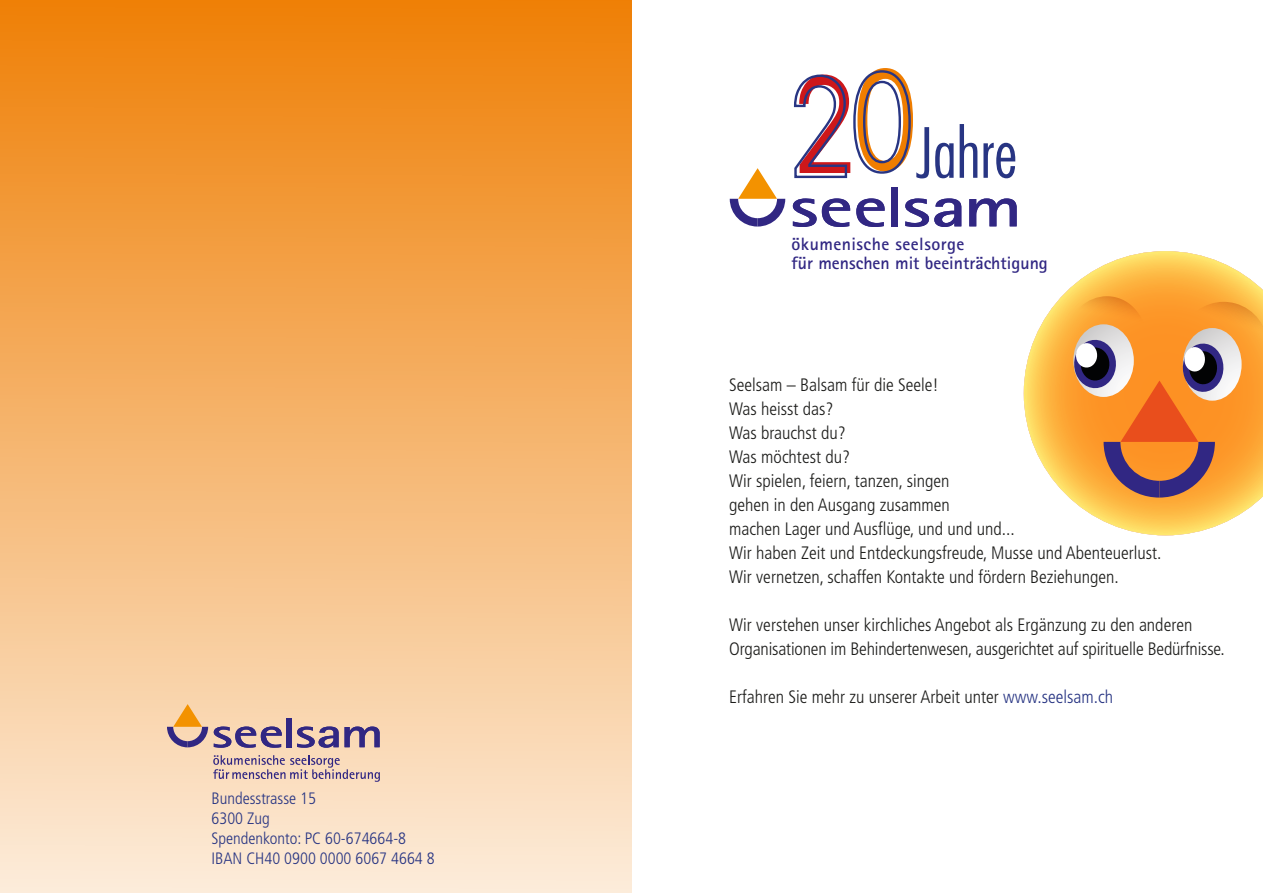
<style>
.page{position:relative;width:1263px;height:893px;background:#fff}
.page>*{position:absolute;margin:0;border:0;box-sizing:border-box;transform-origin:0 0}
.t1{font:300 condensed 67.2px "Futura";color:#283583}
.t2{font:300 condensed 18px "Frutiger";color:#1d1d1b}
.t3{font:700 17.85px "Rotis Sans Serif";color:#312783}
.t4{font:700 17.85px "Rotis Sans Serif";letter-spacing:.025em;color:#312783}
.t5{font:300 condensed 16.5px "Frutiger";color:#283583}
.s1{color:#283583}
</style>
<div class="page">
<svg style="left:1024px;top:251px;width:239px;height:284px"></svg>
<svg style="left:1065px;top:296px;width:198px;height:202px;background:#df9249"></svg>
<svg style="left:730px;top:168px;width:55px;height:59px"></svg>
<svg style="left:793px;top:198px;width:57px;height:29px"></svg>
<svg style="left:856px;top:198px;width:29px;height:29px"></svg>
<div style="left:891px;top:187px;width:7px;height:39px;background:#312783"></div>
<svg style="left:905px;top:198px;width:56px;height:29px"></svg>
<svg style="left:969px;top:198px;width:48px;height:28px"></svg>
<svg style="left:793px;top:68px;width:120px;height:111px"></svg>
<div style="left:0;top:0;width:631px;height:893px;background:linear-gradient(to bottom,#ef8006,#fcecda)"></div>
<svg style="left:167px;top:704px;width:41px;height:43px;background:#d2a888"></svg>
<svg style="left:214px;top:726px;width:68px;height:22px"></svg>
<div style="left:287px;top:718px;width:5px;height:29px;background:#312783"></div>
<svg style="left:297px;top:726px;width:42px;height:22px"></svg>
<svg style="left:345px;top:726px;width:35px;height:21px"></svg>
<svg style="left:213px;top:755px;width:167px;height:27px;background:#d3b9b1"></svg>
<p class="t5" style="left:212px;top:789px;width:106px">Bundesstrasse 15</p>
<p class="t5" style="left:212px;top:809px;width:60px">6300 Zug</p>
<p class="t5" style="left:212px;top:829px;width:196px">Spendenkonto: PC 60-674664-8</p>
<p class="t5" style="left:212px;top:848px;width:225px">IBAN CH40 0900 0000 6067 4664 8</p>
<p class="t1" style="left:915px;top:111px;width:103px">Jahre</p>
<p class="t4" style="left:792px;top:233px;width:174px">ökumenische seelsorge</p>
<p class="t3" style="left:792px;top:252px;width:258px">für menschen mit beeinträchtigung</p>
<p class="t2" style="left:729px;top:374px;width:211px">Seelsam – Balsam für die Seele!</p>
<p class="t2" style="left:729px;top:398px;width:106px">Was heisst das?</p>
<p class="t2" style="left:729px;top:422px;width:118px">Was brauchst du?</p>
<p class="t2" style="left:729px;top:446px;width:122px">Was möchtest du?</p>
<p class="t2" style="left:729px;top:470px;width:222px">Wir spielen, feiern, tanzen, singen</p>
<p class="t2" style="left:729px;top:494px;width:222px">gehen in den Ausgang zusammen</p>
<p class="t2" style="left:729px;top:518px;width:287px">machen Lager und Ausflüge, und und und...</p>
<p class="t2" style="left:729px;top:542px;width:434px">Wir haben Zeit und Entdeckungsfreude, Musse und Abenteuerlust.</p>
<p class="t2" style="left:729px;top:566px;width:391px">Wir vernetzen, schaffen Kontakte und fördern Beziehungen.</p>
<p class="t2" style="left:729px;top:614px;width:464px">Wir verstehen unser kirchliches Angebot als Ergänzung zu den anderen</p>
<p class="t2" style="left:729px;top:638px;width:497px">Organisationen im Behindertenwesen, ausgerichtet auf spirituelle Bedürfnisse.</p>
<p class="t2" style="left:729px;top:686px;width:385px">Erfahren Sie mehr zu unserer Arbeit unter <span class="s1">www.seelsam.ch</span></p>
</div>
